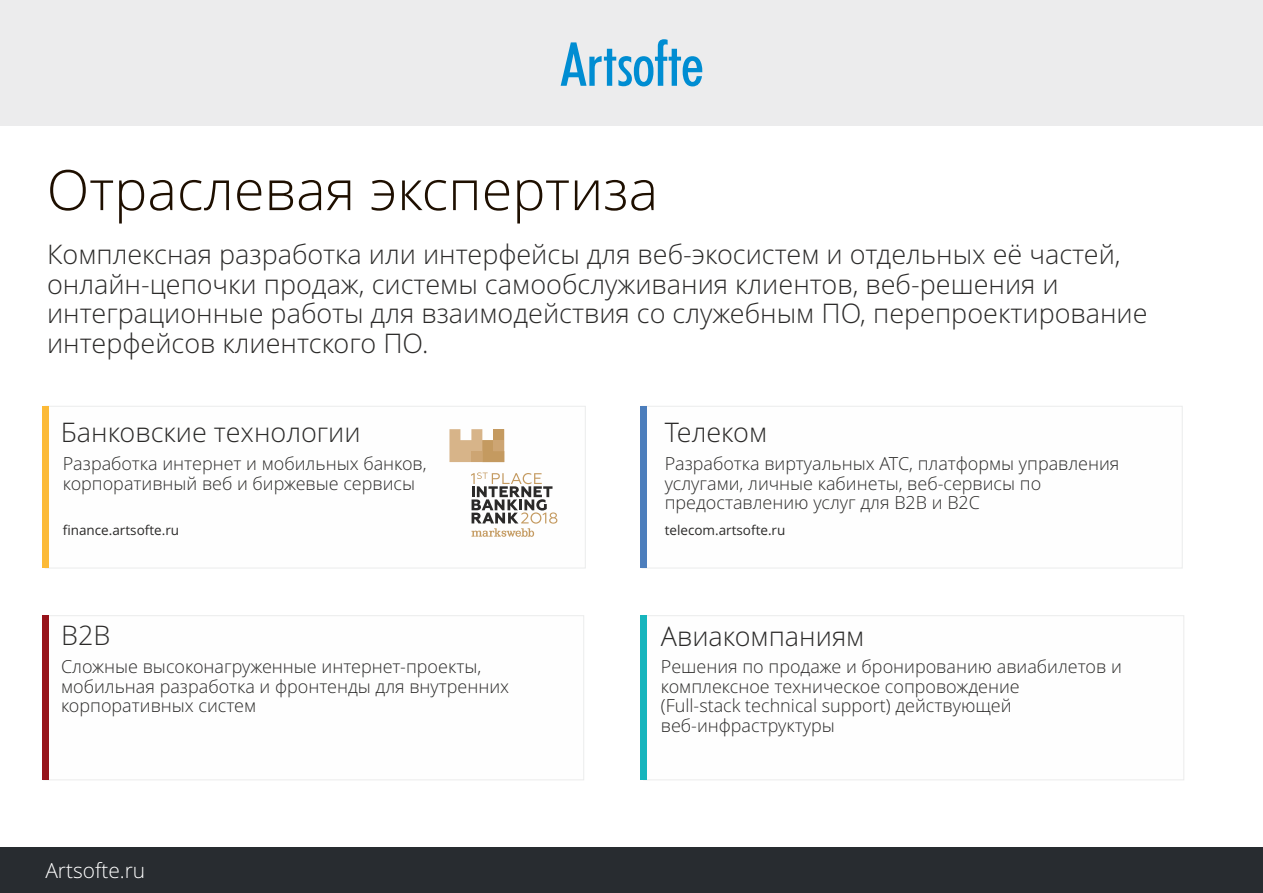
<style>
.page{position:relative;width:1263px;height:893px;background:#fff}
.page>*{position:absolute;margin:0;border:0;box-sizing:border-box;transform-origin:0 0}
.t1{font:300 55.8px "Open Sans";color:#1e0f00}
.t2{font:300 27px/29.4px "Open Sans";color:#2b2a29}
.t3{font:300 21px "Open Sans";color:#fff}
.t4{font:300 18px/19.6px "Open Sans";color:#2b2a29}
.t5{font:13.5px "Open Sans";color:#2b2a29}
</style>
<div class="page">
<svg style="left:647px;top:406px;width:535px;height:162px"></svg>
<div style="left:640px;top:406px;width:7px;height:162px;background:#4c7ebc"></div>
<svg style="left:48px;top:406px;width:538px;height:162px"></svg>
<div style="left:42px;top:406px;width:6px;height:162px;background:#fcba37"></div>
<div style="left:0;top:848px;width:1263px;height:45px;background:#282c30"></div>
<svg style="left:643px;top:615px;width:541px;height:165px"></svg>
<svg style="left:43px;top:615px;width:541px;height:165px"></svg>
<div style="left:0;top:0;width:1263px;height:126px;background:#ececed"></div>
<svg style="left:561px;top:39px;width:141px;height:47px"></svg>
<div style="left:42px;top:616px;width:6px;height:164px;background:#97131a"></div>
<div style="left:640px;top:616px;width:7px;height:164px;background:#17b5bd"></div>
<svg style="left:449px;top:429px;width:55px;height:33px;background:#d8b991"></svg>
<div style="left:493px;top:440px;width:11px;height:11px;background:#cda573"></div>
<div style="left:493px;top:429px;width:11px;height:11px;background:#c49a60"></div>
<svg style="left:471px;top:472px;width:86px;height:65px"></svg>
<h1 class="t1" style="left:47px;top:167px;width:613px">Отраслевая экспертиза</h1>
<p class="t2" style="left:47px;top:243px;width:1102px">Комплексная разработка или интерфейсы для веб-экосистем и отдельных её частей, онлайн-цепочки продаж, системы самообслуживания клиентов, веб-решения и интеграционные работы для взаимодействия со служебным ПО, перепроектирование интерфейсов клиентского ПО.</p>
<h2 class="t2" style="left:61px;top:421px;width:301px">Банковские технологии</h2>
<p class="t4" style="left:63px;top:455px;width:365px">Разработка интернет и мобильных банков, корпоративный веб и биржевые сервисы</p>
<h2 class="t2" style="left:665px;top:421px;width:104px">Телеком</h2>
<p class="t4" style="left:665px;top:455px;width:456px">Разработка виртуальных АТС, платформы управления услугами, личные кабинеты, веб-сервисы по предоставлению услуг для B2B и B2C</p>
<p class="t5" style="left:63px;top:525px;width:118px">finance.artsofte.ru</p>
<p class="t5" style="left:665px;top:525px;width:122px">telecom.artsofte.ru</p>
<h2 class="t2" style="left:61px;top:624px;width:51px">B2B</h2>
<p class="t4" style="left:61px;top:659px;width:450px">Сложные высоконагруженные интернет-проекты, мобильная разработка и фронтенды для внутренних корпоративных систем</p>
<p class="t3" style="left:45px;top:861px;width:101px">Artsofte.ru</p>
<h2 class="t2" style="left:661px;top:624px;width:205px">Авиакомпаниям</h2>
<p class="t4" style="left:661px;top:659px;width:462px">Решения по продаже и бронированию авиабилетов и комплексное техническое сопровождение<br>(Full-stack technical support) действующей веб-инфраструктуры</p>
</div>
